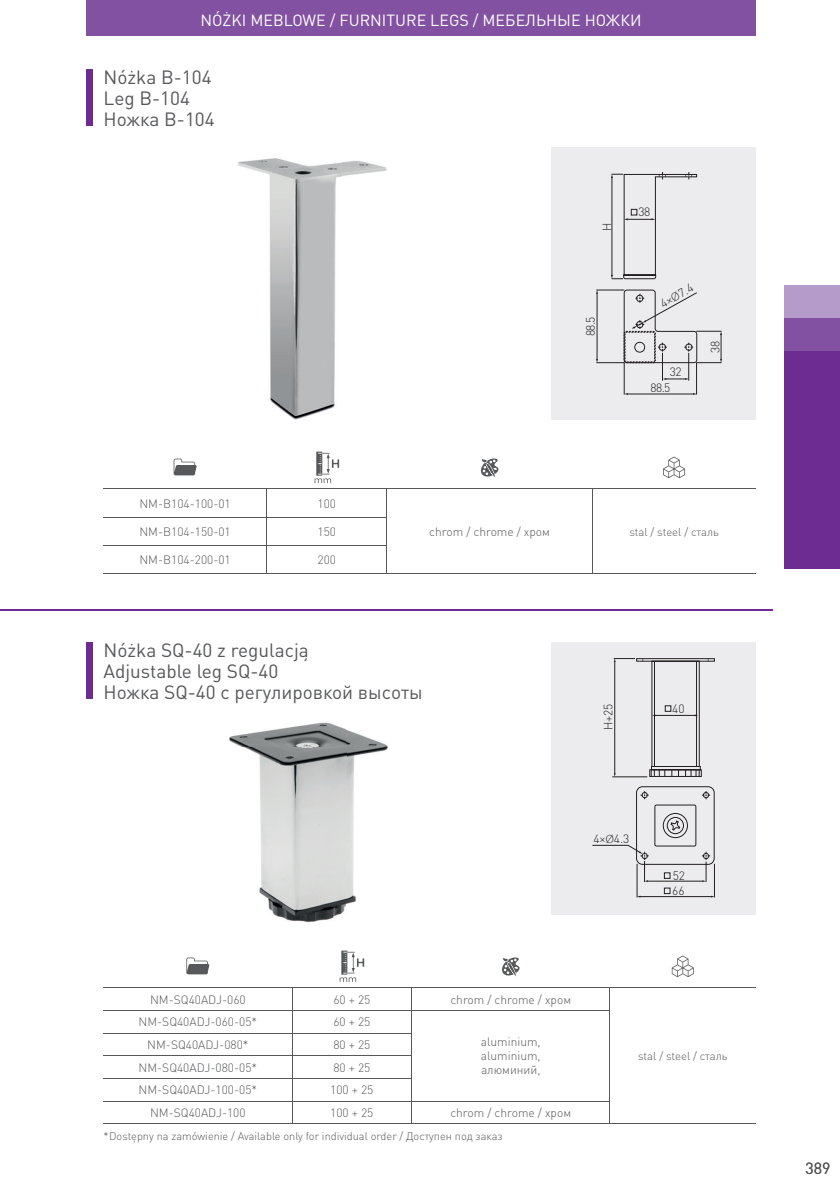
<style>
.page{position:relative;width:840px;height:1192px;background:#fff}
.page>*{position:absolute;margin:0;border:0;box-sizing:border-box;transform-origin:0 0}
.t1{font:19px/21px "DIN Pro";color:#57585a}
.t2{font:16px "DIN Pro";color:#fff}
.t3{font:16px "DIN Pro";color:#57585a}
.t4{font:300 12px/14px "DIN Pro";color:#57585a;text-align:justify}
.t5{font:300 12px/15.2px "DIN Pro";letter-spacing:-.05em;color:#231f20}
.t6{font:300 11.4px "DIN Pro";letter-spacing:-.005em;color:#57585a}
.t7{font:300 11px "DIN Pro";color:#57585a}
.s1{font-family:"Myriad Pro"}
</style>
<div class="page">
<div style="left:86px;top:0;width:669px;height:35px;background:#8251a1"></div>
<div style="left:86px;top:69px;width:6px;height:57px;background:#6c2c91"></div>
<div style="left:86px;top:642px;width:6px;height:57px;background:#6c2c91"></div>
<hr style="left:2px;top:609px;width:770px;height:1px;background:#6c2c91">
<div style="left:784px;top:350px;width:56px;height:218px;background:#6c2c91"></div>
<div style="left:784px;top:318px;width:56px;height:32px;background:#8251a1"></div>
<div style="left:784px;top:285px;width:56px;height:33px;background:#b59bc9"></div>
<div style="left:551px;top:147px;width:204px;height:273px;background:#ececee"></div>
<div style="left:551px;top:642px;width:204px;height:272px;background:#ececee"></div>
<img style="left:238px;top:158px;width:149px;height:262px">
<img style="left:229px;top:722px;width:159px;height:201px">
<hr style="left:612px;top:776px;width:35px;height:1px;background:#231f20">
<hr style="left:637px;top:864px;width:1px;height:33px;background:#231f20">
<hr style="left:714px;top:864px;width:1px;height:33px;background:#231f20">
<hr style="left:640px;top:896px;width:72px;height:1px;background:#231f20">
<svg style="left:614px;top:658px;width:101px;height:119px"></svg>
<svg style="left:592px;top:786px;width:123px;height:96px"></svg>
<svg style="left:664px;top:888px;width:6px;height:6px"></svg>
<hr style="left:696px;top:363px;width:1px;height:31px;background:#231f20">
<hr style="left:624px;top:363px;width:1px;height:31px;background:#231f20">
<hr style="left:627px;top:394px;width:67px;height:1px;background:#231f20">
<svg style="left:596px;top:289px;width:126px;height:92px"></svg>
<svg style="left:611px;top:172px;width:86px;height:107px"></svg>
<hr style="left:103px;top:517px;width:164px;height:1px;background:#57585a">
<hr style="left:267px;top:517px;width:120px;height:1px;background:#57585a">
<hr style="left:103px;top:545px;width:164px;height:1px;background:#57585a">
<hr style="left:267px;top:545px;width:120px;height:1px;background:#57585a">
<svg style="left:266px;top:490px;width:1px;height:84px"></svg>
<svg style="left:592px;top:490px;width:1px;height:84px"></svg>
<hr style="left:103px;top:489px;width:164px;height:1px;background:#57585a">
<hr style="left:267px;top:489px;width:120px;height:1px;background:#57585a">
<hr style="left:387px;top:489px;width:205px;height:1px;background:#57585a">
<hr style="left:592px;top:489px;width:163px;height:1px;background:#57585a">
<hr style="left:103px;top:574px;width:164px;height:1px;background:#57585a">
<hr style="left:267px;top:574px;width:120px;height:1px;background:#57585a">
<hr style="left:387px;top:574px;width:205px;height:1px;background:#57585a">
<hr style="left:592px;top:574px;width:163px;height:1px;background:#57585a">
<svg style="left:174px;top:459px;width:23px;height:16px"></svg>
<svg style="left:315px;top:452px;width:24px;height:31px"></svg>
<svg style="left:480px;top:458px;width:18px;height:19px"></svg>
<svg style="left:663px;top:457px;width:22px;height:21px"></svg>
<hr style="left:103px;top:1010px;width:189px;height:1px;background:#57585a">
<hr style="left:292px;top:1010px;width:119px;height:1px;background:#57585a">
<hr style="left:103px;top:1033px;width:189px;height:1px;background:#57585a">
<hr style="left:292px;top:1033px;width:120px;height:1px;background:#57585a">
<hr style="left:103px;top:1055px;width:189px;height:1px;background:#57585a">
<hr style="left:292px;top:1055px;width:120px;height:1px;background:#57585a">
<hr style="left:103px;top:1078px;width:189px;height:1px;background:#57585a">
<hr style="left:292px;top:1078px;width:120px;height:1px;background:#57585a">
<hr style="left:103px;top:1101px;width:189px;height:1px;background:#57585a">
<hr style="left:292px;top:1101px;width:119px;height:1px;background:#57585a">
<hr style="left:292px;top:1123px;width:119px;height:1px;background:#57585a">
<hr style="left:411px;top:1123px;width:199px;height:1px;background:#57585a">
<svg style="left:292px;top:988px;width:1px;height:135px"></svg>
<hr style="left:103px;top:1123px;width:189px;height:1px;background:#57585a">
<hr style="left:610px;top:1123px;width:145px;height:1px;background:#57585a">
<hr style="left:103px;top:987px;width:189px;height:1px;background:#57585a">
<hr style="left:292px;top:987px;width:119px;height:1px;background:#57585a">
<hr style="left:411px;top:987px;width:199px;height:1px;background:#57585a">
<hr style="left:610px;top:987px;width:145px;height:1px;background:#57585a">
<hr style="left:411px;top:1010px;width:199px;height:1px;background:#57585a">
<svg style="left:411px;top:988px;width:1px;height:135px"></svg>
<hr style="left:411px;top:1101px;width:199px;height:1px;background:#57585a">
<svg style="left:186px;top:957px;width:23px;height:17px"></svg>
<svg style="left:340px;top:950px;width:24px;height:32px"></svg>
<svg style="left:502px;top:957px;width:18px;height:19px"></svg>
<svg style="left:672px;top:955px;width:22px;height:22px"></svg>
<h2 class="t2" style="left:200px;top:10px;width:442px">NÓŻKI MEBLOWE / FURNITURE LEGS / МЕБЕЛЬНЫЕ НОЖКИ</h2>
<h1 class="t1" style="left:103px;top:66px;width:113px">Nóżka B-104<br>Leg B-104<br>Ножка B-104</h1>
<p class="t5" style="left:599px;top:231px;width:10px;rotate:-90deg">H</p>
<p class="t5" style="left:582px;top:336px;width:21px;rotate:-90deg">88.5</p>
<p class="t5" style="left:638px;top:204px;width:13px">38</p>
<p class="t5" style="left:657px;top:297px;width:37px;rotate:-29deg">4×<span class="s1">Ø</span>7.4</p>
<p class="t5" style="left:670px;top:364px;width:13px">32</p>
<p class="t5" style="left:650px;top:379px;width:21px">88.5</p>
<p class="t5" style="left:707px;top:353px;width:13px;rotate:-90deg">38</p>
<p class="t4" style="left:139px;top:496px;width:93px">NM-B104-100-01</p>
<p class="t4" style="left:317px;top:496px;width:20px">100</p>
<p class="t4" style="left:139px;top:524px;width:93px">NM-B104-150-01</p>
<p class="t4" style="left:317px;top:524px;width:20px">150</p>
<p class="t4" style="left:429px;top:524px;width:122px">chrom / chrome / хром</p>
<p class="t6" style="left:629px;top:524px;width:91px">stal / steel / сталь</p>
<p class="t4" style="left:139px;top:552px;width:93px">NM-B104-200-01</p>
<p class="t4" style="left:317px;top:552px;width:20px">200</p>
<h1 class="t1" style="left:103px;top:638px;width:321px">Nóżka SQ-40 z regulacją<br>Adjustable leg SQ-40<br>Ножка SQ-40 с регулировкой высоты</h1>
<p class="t5" style="left:600px;top:730px;width:28px;rotate:-90deg">H+25</p>
<p class="t5" style="left:672px;top:701px;width:14px">40</p>
<p class="t5" style="left:593px;top:830px;width:37px">4×<span class="s1">Ø</span>4.3</p>
<p class="t5" style="left:672px;top:867px;width:14px">52<br>66</p>
<p class="t4" style="left:150px;top:992px;width:97px">NM-SQ40ADJ-060</p>
<p class="t4" style="left:333px;top:992px;width:38px">60 + 25</p>
<p class="t4" style="left:450px;top:992px;width:122px">chrom / chrome / хром</p>
<p class="t4" style="left:138px;top:1014px;width:120px">NM-SQ40ADJ-060-05*</p>
<p class="t4" style="left:333px;top:1014px;width:38px">60 + 25</p>
<p class="t4" style="left:481px;top:1034px;width:61px">aluminium, aluminium, алюминий,</p>
<p class="t4" style="left:147px;top:1037px;width:103px">NM-SQ40ADJ-080*</p>
<p class="t4" style="left:333px;top:1037px;width:38px">80 + 25</p>
<p class="t4" style="left:138px;top:1060px;width:120px">NM-SQ40ADJ-080-05*</p>
<p class="t4" style="left:333px;top:1060px;width:38px">80 + 25</p>
<p class="t4" style="left:138px;top:1082px;width:120px">NM-SQ40ADJ-100-05*</p>
<p class="t4" style="left:330px;top:1082px;width:45px">100 + 25</p>
<p class="t4" style="left:150px;top:1105px;width:97px">NM-SQ40ADJ-100</p>
<p class="t4" style="left:330px;top:1105px;width:45px">100 + 25</p>
<p class="t4" style="left:450px;top:1105px;width:122px">chrom / chrome / хром</p>
<p class="t7" style="left:103px;top:1128px;width:401px">* Dostępny na zamówienie / Available only for individual order / Доступен под заказ</p>
<p class="t6" style="left:638px;top:1048px;width:91px">stal / steel / сталь</p>
<h2 class="t3" style="left:805px;top:1157px;width:27px">389</h2>
</div>
